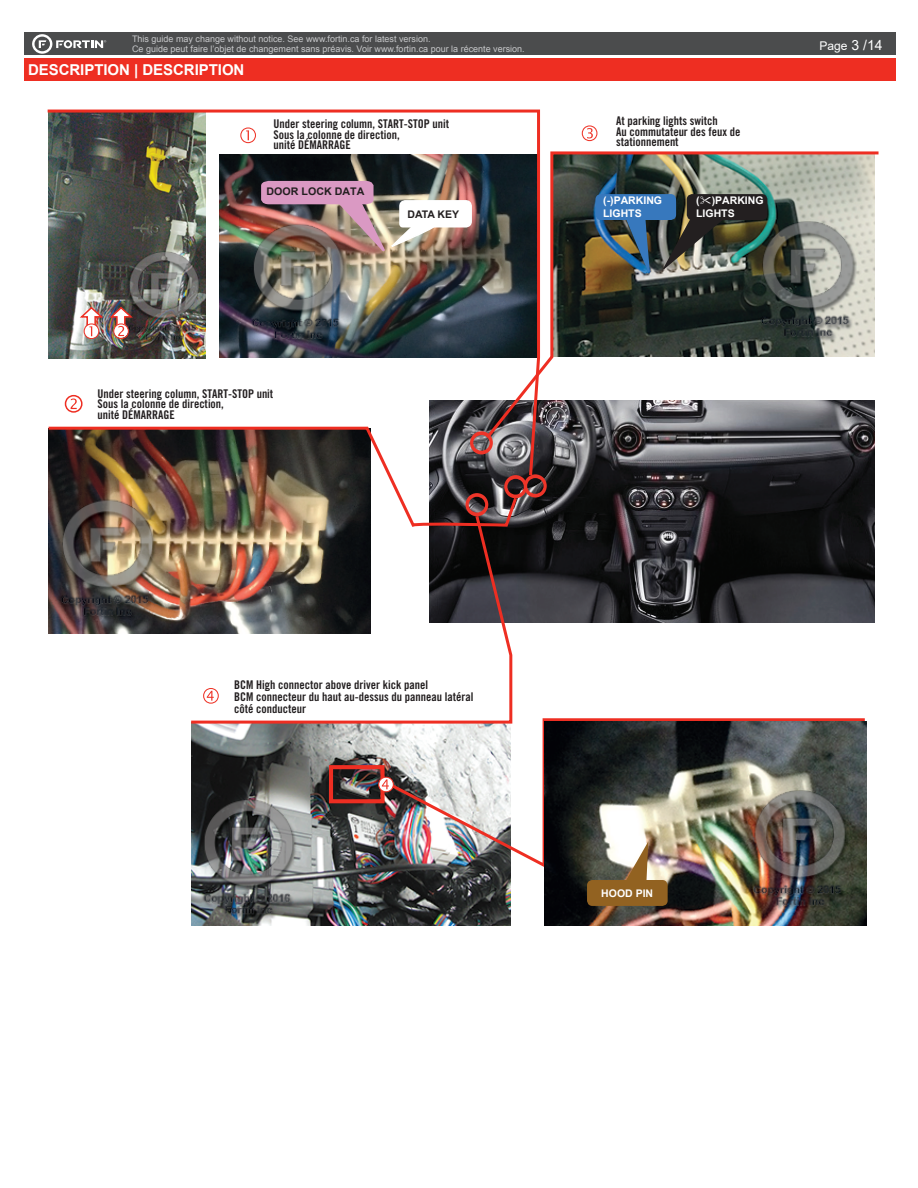
<style>
.page{position:relative;width:918px;height:1188px;background:#fff}
.page>*{position:absolute;margin:0;border:0;box-sizing:border-box;transform-origin:0 0}
.t1{font:700 15px "Arial";letter-spacing:-.005em;color:#fff}
.t2{font:12px/10.5px "Trade Gothic LT Std Bd Cn 20";color:#231f20}
.t3{font:12px "Arial";color:#fff}
.t4{font:700 12px "Arial";color:#231f20}
.t5{font:700 10.5px/12.6px "Arial";color:#fff}
.t6{font:700 10.5px "Arial";color:#231f20}
.t7{font:9px/9.8px "Arial";color:#c7c8ca}
.s1{font-size:13.95px}
</style>
<div class="page">
<div style="left:24px;top:33px;width:872px;height:22px;background:#4b4c4d"></div>
<div style="left:24px;top:58px;width:872px;height:23px;background:#ee2e22"></div>
<svg style="left:32px;top:34px;width:74px;height:20px"></svg>
<img style="left:514px;top:442px;width:360px;height:180px">
<svg style="left:582px;top:125px;width:15px;height:16px"></svg>
<img style="left:542px;top:151px;width:337px;height:291px">
<img style="left:47px;top:109px;width:495px;height:365px">
<svg style="left:519px;top:474px;width:28px;height:24px"></svg>
<img style="left:49px;top:543px;width:139px;height:90px">
<img style="left:47px;top:425px;width:472px;height:118px">
<svg style="left:64px;top:394px;width:19px;height:19px"></svg>
<img style="left:261px;top:181px;width:124px;height:70px">
<svg style="left:391px;top:200px;width:81px;height:47px"></svg>
<svg style="left:466px;top:493px;width:22px;height:20px"></svg>
<img style="left:191px;top:725px;width:320px;height:200px">
<div style="left:329px;top:765px;width:56px;height:38px;border:4px solid #ee2e22"></div>
<img style="left:188px;top:513px;width:326px;height:212px">
<img style="left:385px;top:717px;width:480px;height:153px">
<svg style="left:378px;top:777px;width:16px;height:15px"></svg>
<img style="left:545px;top:721px;width:322px;height:204px">
<div style="left:587px;top:880px;width:81px;height:26px;background:#926221;border-radius:5px"></div>
<svg style="left:625px;top:841px;width:23px;height:39px"></svg>
<img style="left:78px;top:306px;width:57px;height:33px">
<svg style="left:700px;top:196px;width:11px;height:8px"></svg>
<p class="t7" style="left:132px;top:34px;width:394px">This guide may change without notice. See www.fortin.ca for latest version.<br>Ce guide peut faire l’objet de changement sans préavis. Voir www.fortin.ca pour la récente version.</p>
<p class="t1" style="left:28px;top:59px;width:218px">DESCRIPTION | DESCRIPTION</p>
<p class="t2" style="left:273px;top:119px;width:177px">Under steering column, START-STOP unit<br>Sous la colonne de direction,<br>unité DÉMARRAGE</p>
<p class="t2" style="left:616px;top:115px;width:126px">At parking lights switch<br>Au commutateur des feux de stationnement</p>
<p class="t4" style="left:201px;top:248px;width:5px">.</p>
<p class="t6" style="left:267px;top:184px;width:99px">DOOR LOCK DATA</p>
<p class="t6" style="left:407px;top:207px;width:53px">DATA KEY</p>
<p class="t2" style="left:97px;top:388px;width:177px">Under steering column, START-STOP unit<br>Sous la colonne de direction,<br>unité DÉMARRAGE</p>
<p class="t5" style="left:603px;top:194px;width:60px">(-)PARKING<br>LIGHTS</p>
<p class="t5" style="left:696px;top:194px;width:69px">( )PARKING<br>LIGHTS</p>
<p class="t3" style="left:820px;top:38px;width:65px">Page <span class="s1">3 /14</span></p>
<p class="t2" style="left:234px;top:679px;width:241px;line-height:12px">BCM High connector above driver kick panel<br>BCM connecteur du haut au-dessus du panneau latéral côté conducteur</p>
<p class="t5" style="left:601px;top:887px;width:53px">HOOD PIN</p>
</div>
